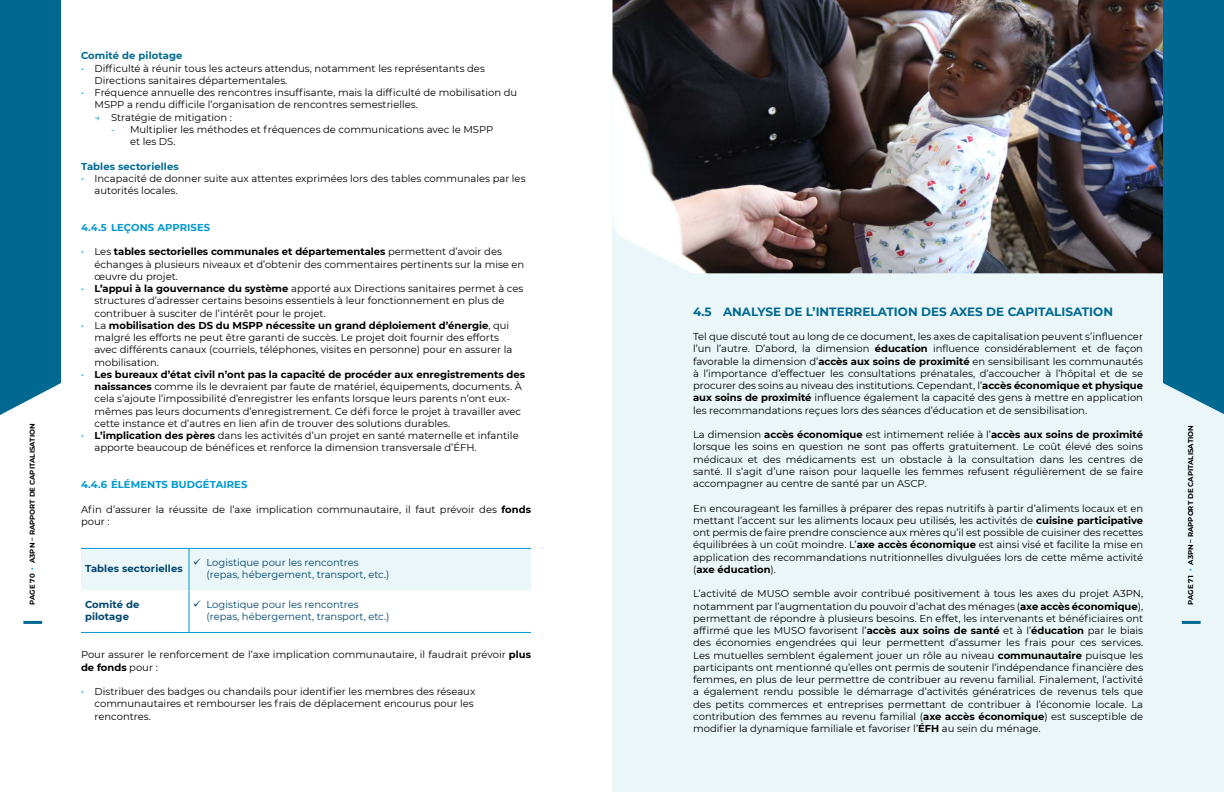
<style>
.page{position:relative;width:1224px;height:792px;background:#fff}
.page>*{position:absolute;margin:0;border:0;box-sizing:border-box;transform-origin:0 0}
.t1{font:700 12px "Montserrat";color:#006991}
.t2{font:10px/12.2px "Montserrat";color:#000}
.t3{font:10px/12.2px "Montserrat";color:#00456e}
.t4{font:700 10px "Montserrat";letter-spacing:.01em;color:#0098d1}
.t5{font:700 10px "Montserrat";letter-spacing:.01em;color:#006991}
.t6{font:700 10px/12.2px "Montserrat";letter-spacing:.01em;color:#00456e}
.t7{font:700 7px "Montserrat";color:#000}
.s1{color:#0098d1}
.s2{font-weight:700}
</style>
<div class="page">
<div style="left:612px;top:0;width:612px;height:792px;background:#eaf6f7"></div>
<hr style="left:81px;top:632px;width:108px;height:1px;background:#0098d1">
<hr style="left:189px;top:632px;width:342px;height:1px;background:#0098d1">
<img style="left:613px;top:0;width:550px;height:273px">
<div style="left:0;top:0;width:61px;height:415px;background:#006991"></div>
<hr style="left:23px;top:621px;width:19px;height:3px;background:#006991">
<div style="left:1163px;top:0;width:61px;height:414px;background:#006991"></div>
<hr style="left:1182px;top:621px;width:19px;height:3px;background:#006991">
<svg style="left:81px;top:548px;width:450px;height:84px"></svg>
<p class="t5" style="left:81px;top:49px;width:103px">Comité de pilotage</p>
<p class="t2" style="left:94px;top:62px;width:392px;text-indent:-14px"><span class="s1">•</span> Difficulté à réunir tous les acteurs attendus, notamment les représentants des<br>Directions sanitaires départementales.</p>
<p class="t2" style="left:94px;top:86px;width:424px;text-indent:-14px"><span class="s1">•</span> Fréquence annuelle des rencontres insuffisante, mais la difficulté de mobilisation du<br>MSPP a rendu difficile l’organisation de rencontres semestrielles.</p>
<p class="t2" style="left:94px;top:111px;width:139px"><span class="s1">→</span> Stratégie de mitigation :</p>
<p class="t2" style="left:130px;top:123px;width:365px;text-indent:-19px"><span class="s1">-</span> Multiplier les méthodes et fréquences de communications avec le MSPP et les DS.</p>
<p class="t5" style="left:81px;top:159px;width:99px">Tables sectorielles</p>
<p class="t2" style="left:94px;top:172px;width:433px;text-indent:-14px"><span class="s1">•</span> Incapacité de donner suite aux attentes exprimées lors des tables communales par les autorités locales.</p>
<p class="t4" style="left:81px;top:220px;width:131px">4.4.5 LEÇONS APPRISES</p>
<p class="t2" style="left:94px;top:245px;width:431px;text-indent:-14px"><span class="s1">•</span> Les <span class="s2">tables sectorielles communales et départementales</span> permettent d’avoir des échanges à plusieurs niveaux et d’obtenir des commentaires pertinents sur la mise en œuvre du projet.</p>
<p class="t2" style="left:94px;top:282px;width:430px;text-indent:-14px"><span class="s1">•</span> <span class="s2">L’appui à la gouvernance du système</span> apporté aux Directions sanitaires permet à ces structures d’adresser certains besoins essentiels à leur fonctionnement en plus de contribuer à susciter de l’intérêt pour le projet.</p>
<p class="t2" style="left:94px;top:319px;width:419px;text-indent:-14px"><span class="s1">•</span> La <span class="s2">mobilisation des DS du MSPP nécessite un grand déploiement d’énergie</span>, qui malgré les efforts ne peut être garanti de succès. Le projet doit fournir des efforts avec différents canaux (courriels, téléphones, visites en personne) pour en assurer la mobilisation.</p>
<p class="t2" style="left:94px;top:368px;width:432px;text-indent:-14px"><span class="s1">•</span> <span class="s2">Les bureaux d’état civil n’ont pas la capacité de procéder aux enregistrements des naissances</span> comme ils le devraient par faute de matériel, équipements, documents. À cela s’ajoute l’impossibilité d’enregistrer les enfants lorsque leurs parents n’ont eux&shy;mêmes pas leurs documents d’enregistrement. Ce défi force le projet à travailler avec cette instance et d’autres en lien afin de trouver des solutions durables.</p>
<p class="t2" style="left:94px;top:429px;width:426px;text-indent:-14px"><span class="s1">•</span> <span class="s2">L’implication des pères</span> dans les activités d’un projet en santé maternelle et infantile apporte beaucoup de bénéfices et renforce la dimension transversale d’ÉFH.</p>
<p class="t4" style="left:81px;top:477px;width:168px">4.4.6 ÉLÉMENTS BUDGÉTAIRES</p>
<p class="t2" style="left:81px;top:503px;width:451px">Afin d’assurer la réussite de l’axe implication communautaire, il faut prévoir des <span class="s2">fonds </span>pour :</p>
<p class="t1" style="left:693px;top:303px;width:422px">4.5 ANALYSE DE L’INTERRELATION DES AXES DE CAPITALISATION</p>
<p class="t2" style="left:693px;top:330px;width:452px;text-align:justify">Tel que discuté tout au long de ce document, les axes de capitalisation peuvent s’influencer l’un l’autre. D’abord, la dimension <span class="s2">éducation</span> influence considérablement et de façon favorable la dimension d’<span class="s2">accès aux soins de proximité</span> en sensibilisant les communautés à l’importance d’effectuer les consultations prénatales, d’accoucher à l’hôpital et de se procurer des soins au niveau des institutions. Cependant, l’<span class="s2">accès économique et physique aux soins de proximité</span> influence également la capacité des gens à mettre en application les recommandations reçues lors des séances d’éducation et de sensibilisation.</p>
<p class="t2" style="left:693px;top:428px;width:452px;text-align:justify">La dimension <span class="s2">accès économique</span> est intimement reliée à l’<span class="s2">accès aux soins de proximité </span>lorsque les soins en question ne sont pas offerts gratuitement. Le coût élevé des soins médicaux et des médicaments est un obstacle à la consultation dans les centres de santé. Il s’agit d’une raison pour laquelle les femmes refusent régulièrement de se faire accompagner au centre de santé par un ASCP.</p>
<p class="t2" style="left:693px;top:501px;width:452px;text-align:justify">En encourageant les familles à préparer des repas nutritifs à partir d’aliments locaux et en mettant l’accent sur les aliments locaux peu utilisés, les activités de <span class="s2">cuisine participative </span>ont permis de faire prendre conscience aux mères qu’il est possible de cuisiner des recettes équilibrées à un coût moindre. L’<span class="s2">axe accès économique</span> est ainsi visé et facilite la mise en application des recommandations nutritionnelles divulguées lors de cette même activité (<span class="s2">axe éducation</span>).</p>
<p class="t2" style="left:693px;top:587px;width:452px;text-align:justify">L’activité de MUSO semble avoir contribué positivement à tous les axes du projet A3PN, notamment par l’augmentation du pouvoir d’achat des ménages (<span class="s2">axe accès économique</span>), permettant de répondre à plusieurs besoins. En effet, les intervenants et bénéficiaires ont affirmé que les MUSO favorisent l’<span class="s2">accès aux soins de santé</span> et à l’<span class="s2">éducation</span> par le biais des économies engendrées qui leur permettent d’assumer les frais pour ces services.<br>Les mutuelles semblent également jouer un rôle au niveau <span class="s2">communautaire</span> puisque les participants ont mentionné qu’elles ont permis de soutenir l’indépendance financière des femmes, en plus de leur permettre de contribuer au revenu familial. Finalement, l’activité a également rendu possible le démarrage d’activités génératrices de revenus tels que des petits commerces et entreprises permettant de contribuer à l’économie locale. La contribution des femmes au revenu familial (<span class="s2">axe accès économique</span>) est susceptible de modifier la dynamique familiale et favoriser l’<span class="s2">ÉFH</span> au sein du ménage.</p>
<p class="t7" style="left:27px;top:605px;width:183px;rotate:-90deg">PAGE 70 <span class="s1">•</span> A3PN – RAPPORT DE CAPITALISATION</p>
<p class="t7" style="left:1186px;top:605px;width:181px;rotate:-90deg">PAGE 71 <span class="s1">•</span> A3PN – RAPPORT DE CAPITALISATION</p>
<p class="t6" style="left:85px;top:562px;width:99px">Tables sectorielles</p>
<p class="t3" style="left:206px;top:556px;width:185px;text-indent:-14px">✓ Logistique pour les rencontres (repas, hébergement, transport, etc.)</p>
<p class="t6" style="left:85px;top:597px;width:56px">Comité de pilotage</p>
<p class="t3" style="left:207px;top:598px;width:185px;text-indent:-14px">✓ Logistique pour les rencontres (repas, hébergement, transport, etc.)</p>
<p class="t2" style="left:81px;top:648px;width:452px">Pour assurer le renforcement de l’axe implication communautaire, il faudrait prévoir <span class="s2">plus de fonds</span> pour :</p>
<p class="t2" style="left:95px;top:685px;width:382px;text-indent:-14px"><span class="s1">•</span> Distribuer des badges ou chandails pour identifier les membres des réseaux communautaires et rembourser les frais de déplacement encourus pour les rencontres.</p>
</div>
